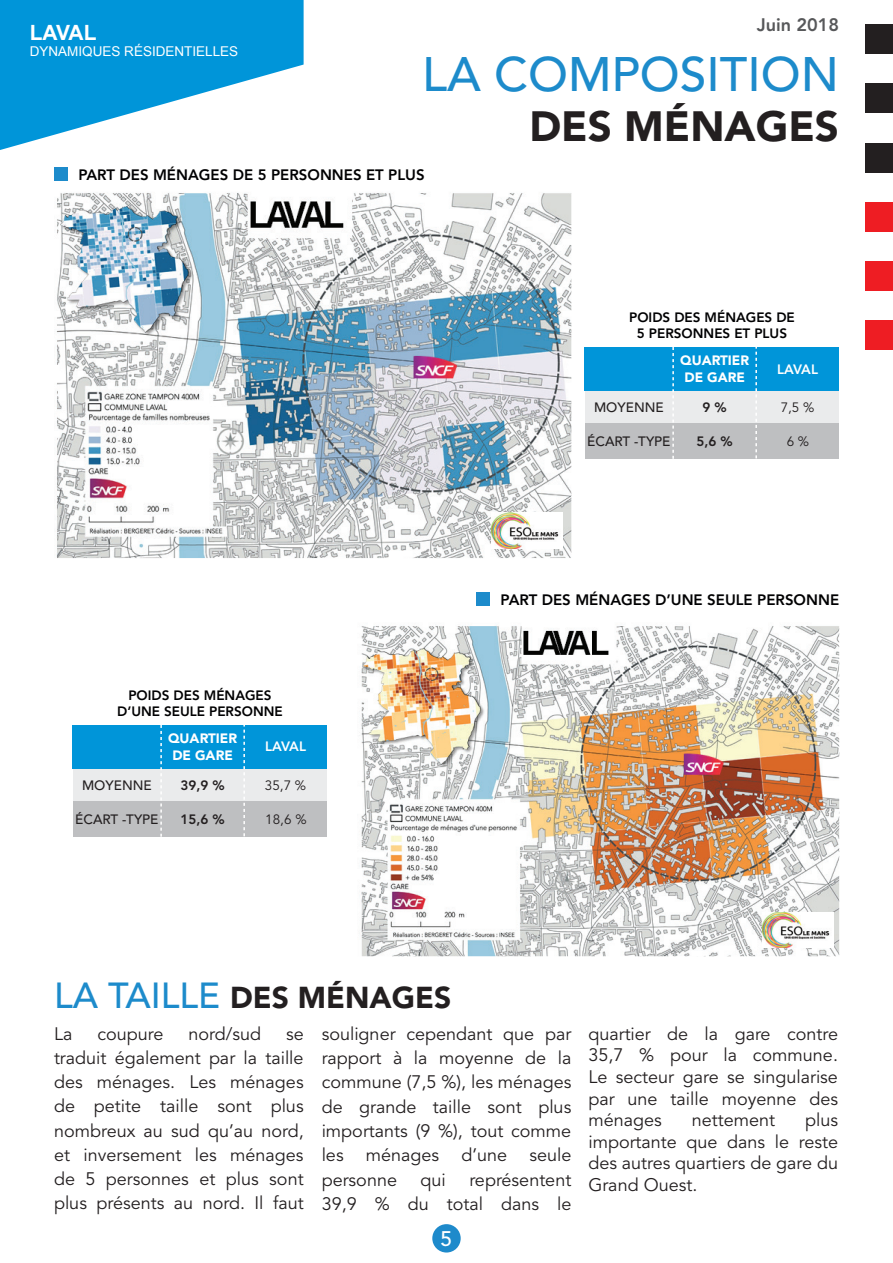
<style>
.page{position:relative;width:893px;height:1263px;background:#fff}
.page>*{position:absolute;margin:0;border:0;box-sizing:border-box;transform-origin:0 0}
.t1{font:500 48px "Avenir LT Std";color:#1d8bcb}
.t2{font:900 42px "Avenir LT Std";color:#231f20}
.t3{font:900 30px "Avenir LT Std";color:#231f20}
.t4{font:700 21px "Arial";letter-spacing:-.035em;color:#fff}
.t5{font:500 21px "Avenir LT Std";color:#fff}
.t6{font:18px/24.3px "Avenir LT Std";color:#231f20;text-align:justify}
.t7{font:800 18px "Avenir LT Std";color:#57585a}
.t8{font:800 15px "Avenir LT Std";color:#000002}
.t9{font:800 13.5px/16.2px "Avenir LT Std";color:#000002;text-align:center}
.t10{font:500 13.5px "Avenir LT Std";color:#231f20}
.t11{font:900 13.5px/16.2px "Avenir LT Std";color:#fff;text-align:center}
.t12{font:13.5px "Arial";color:#fff}
.t13{font:800 13.5px "Avenir LT Std";color:#231f20}
.t14{font:13.5px "Avenir LT Std";color:#231f20}
.t15{font:800 13.5px "Avenir LT Std";letter-spacing:-.025em;color:#fff}
.s1{font-weight:500;font-size:36px;color:#1d8bcb}
</style>
<div class="page">
<img style="left:361px;top:625px;width:478px;height:331px">
<img style="left:56px;top:192px;width:515px;height:366px">
<svg style="left:0;top:0;width:304px;height:150px;fill:#0095d9"></svg>
<div style="left:865px;top:24px;width:28px;height:30px;background:#231f20"></div>
<div style="left:865px;top:143px;width:28px;height:29px;background:#231f20"></div>
<div style="left:865px;top:261px;width:28px;height:30px;background:#ee1d23"></div>
<div style="left:865px;top:84px;width:28px;height:29px;background:#231f20"></div>
<div style="left:865px;top:202px;width:28px;height:29px;background:#ee1d23"></div>
<div style="left:865px;top:320px;width:28px;height:30px;background:#ee1d23"></div>
<div style="left:54px;top:168px;width:13px;height:13px;background:#1d8bcb"></div>
<div style="left:585px;top:390px;width:254px;height:33px;background:#eaebec"></div>
<div style="left:585px;top:423px;width:254px;height:36px;background:#bebfc1"></div>
<div style="left:585px;top:347px;width:254px;height:43px;background:#0095d9"></div>
<svg style="left:672px;top:347px;width:2px;height:112px"></svg>
<svg style="left:755px;top:347px;width:2px;height:112px"></svg>
<img style="left:491px;top:513px;width:71px;height:36px">
<div style="left:476px;top:592px;width:13px;height:14px;background:#1d8bcb"></div>
<div style="left:73px;top:768px;width:254px;height:33px;background:#eaebec"></div>
<div style="left:73px;top:801px;width:254px;height:36px;background:#bebfc1"></div>
<div style="left:73px;top:725px;width:254px;height:43px;background:#0095d9"></div>
<svg style="left:160px;top:725px;width:2px;height:112px"></svg>
<svg style="left:243px;top:725px;width:2px;height:112px"></svg>
<img style="left:762px;top:912px;width:71px;height:36px">
<div style="left:432px;top:1224px;width:29px;height:28px;background:#1e8acb;border-radius:50%"></div>
<p class="t4" style="left:30px;top:18px;width:68px">LAVAL</p>
<p class="t12" style="left:30px;top:42px;width:210px">DYNAMIQUES RÉSIDENTIELLES</p>
<p class="t7" style="left:757px;top:14px;width:84px">Juin 2018</p>
<h1 class="t1" style="left:422px;top:46px;width:418px">LA COMPOSITION</h1>
<h2 class="t2" style="left:529px;top:101px;width:311px">DES MÉNAGES</h2>
<p class="t8" style="left:78px;top:166px;width:348px">PART DES MÉNAGES DE 5 PERSONNES ET PLUS</p>
<p class="t9" style="left:117px;top:687px;width:167px">POIDS DES MÉNAGES<br>D’UNE SEULE PERSONNE</p>
<p class="t10" style="left:82px;top:778px;width:71px">MOYENNE</p>
<p class="t10" style="left:75px;top:811px;width:85px">ÉCART -TYPE</p>
<p class="t11" style="left:168px;top:730px;width:71px">QUARTIER<br>DE GARE</p>
<p class="t13" style="left:181px;top:777px;width:46px">39,9 %</p>
<p class="t14" style="left:265px;top:778px;width:43px">35,7 %</p>
<p class="t13" style="left:181px;top:811px;width:46px">15,6 %</p>
<p class="t14" style="left:265px;top:811px;width:43px">18,6 %</p>
<p class="t15" style="left:265px;top:739px;width:42px">LAVAL</p>
<p class="t9" style="left:629px;top:309px;width:167px">POIDS DES MÉNAGES DE<br>5 PERSONNES ET PLUS</p>
<p class="t10" style="left:594px;top:400px;width:71px">MOYENNE</p>
<p class="t10" style="left:587px;top:434px;width:85px">ÉCART -TYPE</p>
<p class="t11" style="left:680px;top:353px;width:71px">QUARTIER<br>DE GARE</p>
<p class="t13" style="left:703px;top:399px;width:26px">9 %</p>
<p class="t14" style="left:781px;top:400px;width:35px">7,5 %</p>
<p class="t13" style="left:697px;top:433px;width:38px">5,6 %</p>
<p class="t14" style="left:787px;top:434px;width:24px">6 %</p>
<p class="t15" style="left:777px;top:361px;width:42px">LAVAL</p>
<p class="t8" style="left:501px;top:591px;width:340px">PART DES MÉNAGES D’UNE SEULE PERSONNE</p>
<h3 class="t3" style="left:54px;top:979px;width:399px"><span class="s1">LA TAILLE</span> DES MÉNAGES</h3>
<p class="t6" style="left:54px;top:1022px;width:20px">La</p>
<p class="t6" style="left:97px;top:1022px;width:68px">coupure</p>
<p class="t6" style="left:188px;top:1022px;width:74px">nord/sud</p>
<p class="t6" style="left:54px;top:1022px;width:251px;text-indent:232px">se traduit également par la taille des ménages. Les ménages de petite taille sont plus nombreux au sud qu’au nord, et inversement les ménages de 5 personnes et plus sont plus présents au nord. Il faut</p>
<p class="t6" style="left:322px;top:1022px;width:251px">souligner cependant que par rapport à la moyenne de la commune (7,5 %), les ménages de grande taille sont plus importants (9 %), tout comme les ménages d’une seule personne</p>
<p class="t6" style="left:322px;top:1168px;width:251px;text-align:right">représentent<br>39,9 % du total dans le</p>
<p class="t6" style="left:420px;top:1168px;width:27px">qui</p>
<p class="t5" style="left:441px;top:1227px;width:13px">5</p>
<p class="t6" style="left:588px;top:1023px;width:251px;line-height:21.6px">quartier de la gare contre 35,7 % pour la commune.<br>Le secteur gare se singularise par une taille moyenne des ménages</p>
<p class="t6" style="left:588px;top:1110px;width:251px;line-height:21.6px;text-indent:217px">plus importante que dans le reste des autres quartiers de gare du Grand Ouest.</p>
<p class="t6" style="left:692px;top:1108px;width:85px">nettement</p>
</div>
